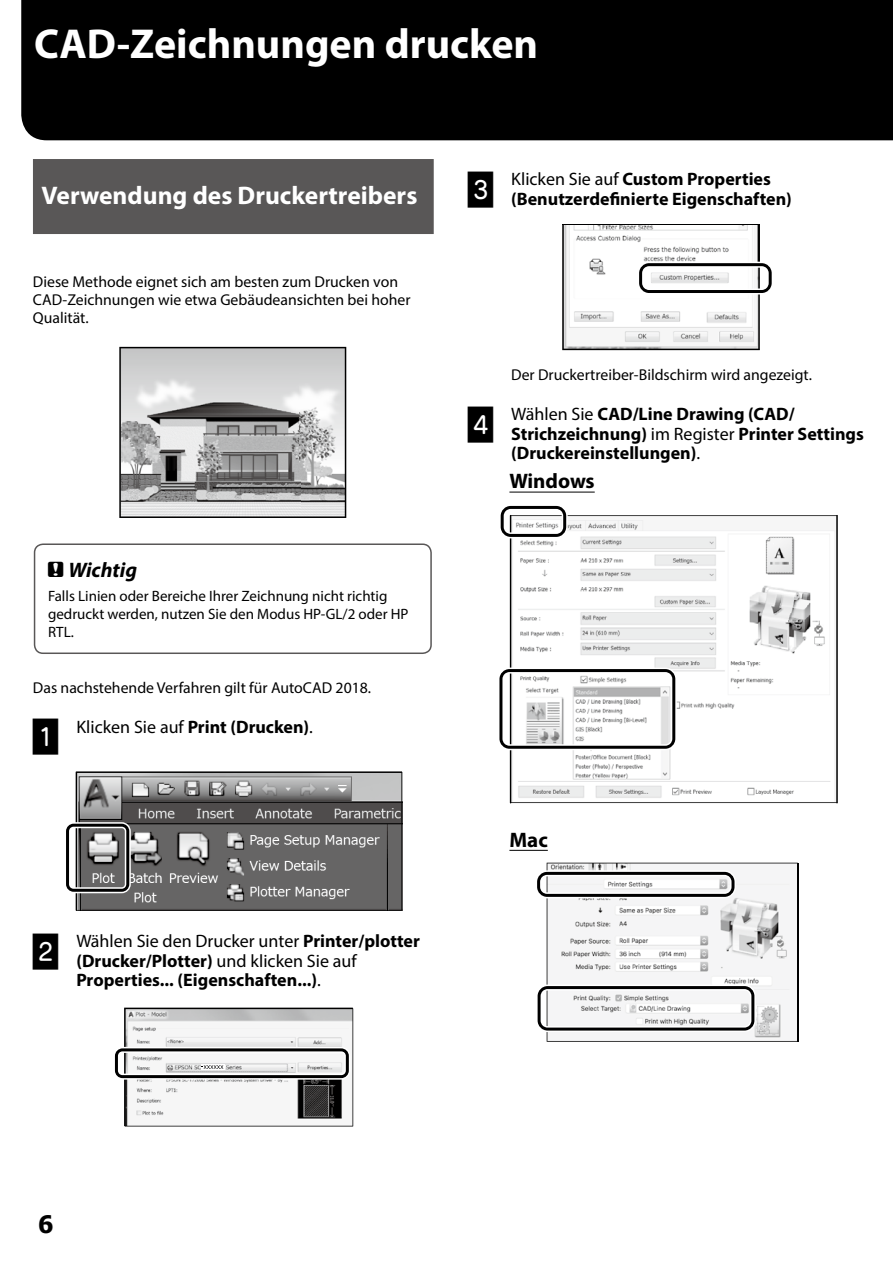
<style>
.page{position:relative;width:893px;height:1263px;background:#fff}
.page>*{position:absolute;margin:0;border:0;box-sizing:border-box;transform-origin:0 0}
.t1{font:700 42px "Myriad Pro";color:#fff}
.t2{font:36px "JNB3 TP";color:#000}
.t3{font:700 25.5px "Myriad Pro";color:#fff}
.t4{font:700 24px "Tahoma";color:#000}
.t5{font:700 21px "Myriad Pro";color:#000}
.t6{font:italic 700 21px "Myriad Pro";color:#000}
.t7{font:700 18px/19.5px "Myriad Pro";color:#000}
.t8{font:18px "Myriad Pro";color:#000}
.t9{font:15.75px/18px "Myriad Pro";color:#000}
.t10{font:15px/18px "Myriad Pro";color:#000}
.s1{font-family:"TP Publication Group Icons 3 AA";font-weight:400;font-style:normal}
.s2{font-weight:700}
.s3{font-weight:400}
</style>
<div class="page">
<div style="left:21px;top:0;width:872px;height:140px;background:#000"></div>
<div style="left:33px;top:159px;width:401px;height:75px;background:#595757"></div>
<svg style="left:119px;top:347px;width:227px;height:171px;background:#b3b3b3"></svg>
<div style="left:34px;top:543px;width:398px;height:111px;border:2px solid #595757;border-radius:9px"></div>
<svg style="left:76px;top:772px;width:326px;height:139px;background:#787777"></svg>
<svg style="left:66px;top:822px;width:65px;height:71px"></svg>
<svg style="left:114px;top:1008px;width:239px;height:118px"></svg>
<hr style="left:509px;top:492px;width:86px;height:1px;background:#000">
<hr style="left:509px;top:850px;width:39px;height:1px;background:#000">
<svg style="left:562px;top:224px;width:210px;height:126px"></svg>
<img style="left:511px;top:516px;width:325px;height:286px">
<hr style="left:510px;top:515px;width:327px;height:1px;background:#000">
<hr style="left:510px;top:802px;width:327px;height:1px;background:#000">
<hr style="left:836px;top:515px;width:2px;height:288px;background:#000">
<hr style="left:510px;top:515px;width:1px;height:288px;background:#000">
<svg style="left:499px;top:667px;width:178px;height:83px"></svg>
<svg style="left:500px;top:505px;width:68px;height:33px"></svg>
<svg style="left:815px;top:625px;width:8px;height:8px"></svg>
<svg style="left:537px;top:863px;width:261px;height:179px"></svg>
<h1 class="t1" style="left:34px;top:17px;width:506px">CAD-Zeichnungen drucken</h1>
<h3 class="t3" style="left:41px;top:179px;width:377px">Verwendung des Druckertreibers</h3>
<p class="t9" style="left:33px;top:272px;width:379px">Diese Methode eignet sich am besten zum Drucken von<br>CAD-Zeichnungen wie etwa Gebäudeansichten bei hoher<br>Qualität.</p>
<p class="t6" style="left:48px;top:556px;width:91px"><span class="s1">c</span> Wichtig</p>
<p class="t10" style="left:48px;top:587px;width:362px">Falls Linien oder Bereiche Ihrer Zeichnung nicht richtig gedruckt werden, nutzen Sie den Modus HP-GL/2 oder HP<br>RTL.</p>
<p class="t9" style="left:33px;top:678px;width:340px">Das nachstehende Verfahren gilt für AutoCAD 2018.</p>
<h2 class="t2" style="left:33px;top:719px;width:30px">A</h2>
<p class="t8" style="left:76px;top:715px;width:238px">Klicken Sie auf <span class="s2">Print (Drucken)</span>.</p>
<h2 class="t2" style="left:33px;top:933px;width:30px">B</h2>
<p class="t7" style="left:76px;top:931px;width:345px"><span class="s3">Wählen Sie den Drucker unter</span> Printer/plotter (Drucker/Plotter) <span class="s3">und klicken Sie auf<br></span>Properties... (Eigenschaften...)<span class="s3">.</span></p>
<h2 class="t2" style="left:468px;top:171px;width:30px">C</h2>
<p class="t7" style="left:511px;top:169px;width:282px"><span class="s3">Klicken Sie auf</span> Custom Properties (Benutzerdefinierte Eigenschaften)</p>
<p class="t9" style="left:511px;top:366px;width:302px">Der Druckertreiber-Bildschirm wird angezeigt.</p>
<h2 class="t2" style="left:468px;top:406px;width:30px">D</h2>
<p class="t7" style="left:511px;top:404px;width:354px"><span class="s3">Wählen Sie</span> CAD/Line Drawing (CAD/<br>Strichzeichnung) <span class="s3">im Register</span> Printer Settings (Druckereinstellungen)<span class="s3">.</span></p>
<p class="t5" style="left:509px;top:467px;width:87px">Windows</p>
<p class="t5" style="left:509px;top:826px;width:40px">Mac</p>
<h3 class="t4" style="left:38px;top:1207px;width:17px">6</h3>
</div>
